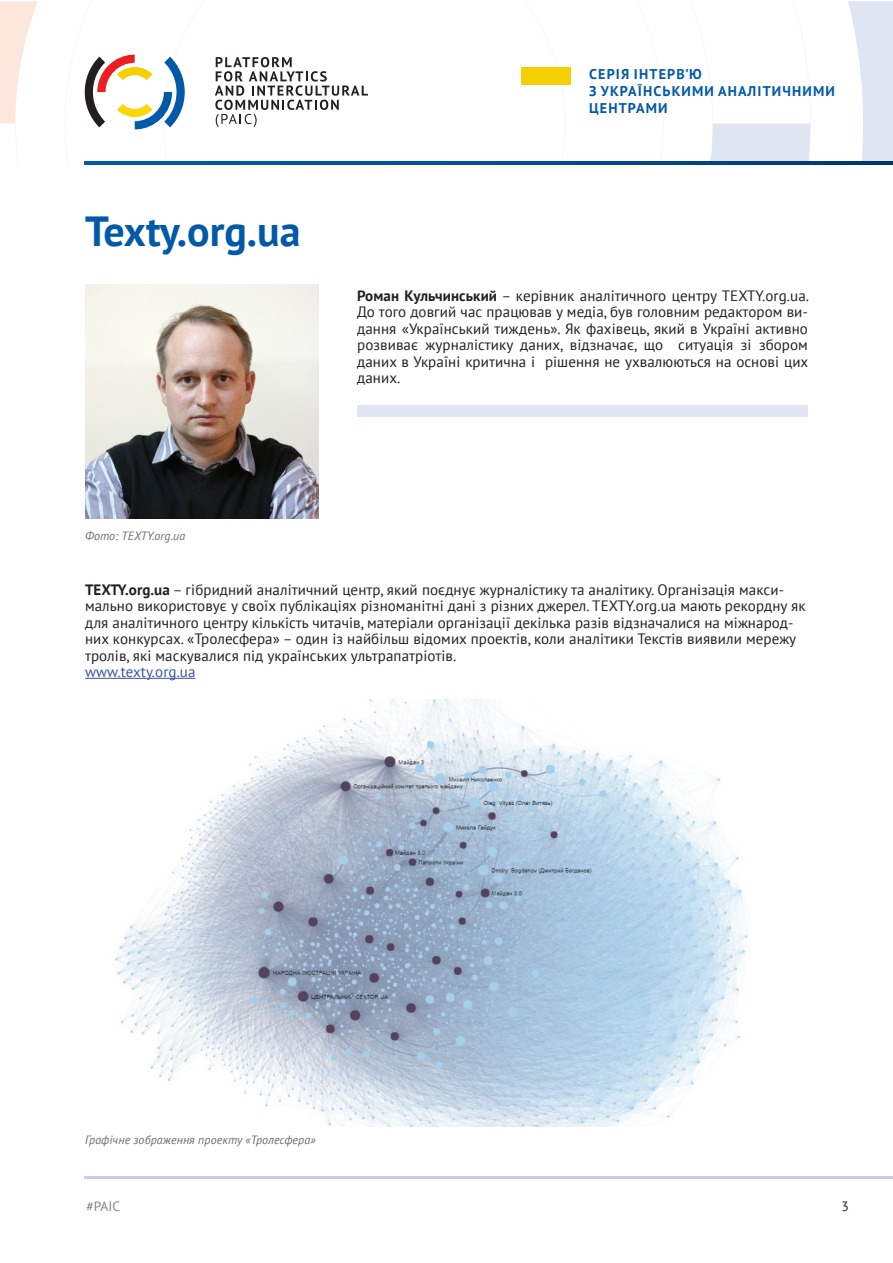
<style>
.page{position:relative;width:893px;height:1263px;background:#fff}
.page>*{position:absolute;margin:0;border:0;box-sizing:border-box;transform-origin:0 0}
.t1{font:700 42px "PT Sans";color:#0159a9}
.t2{font:15px/16.5px "PT Sans";letter-spacing:.005em;color:#231f20;text-align:justify}
.t3{font:15px "PT Sans";letter-spacing:.005em;color:#3853a3}
.t4{font:700 14.1px/17px "PT Sans";letter-spacing:.08em;color:#0159a9}
.t5{font:13.5px "PT Sans";color:#808285}
.t6{font:13.5px "PT Sans";color:#231f20}
.t7{font:italic 12px "PT Sans";letter-spacing:.005em;color:#6c6d70}
.s1{font-weight:700}
</style>
<div class="page">
<svg style="left:810px;top:1px;width:83px;height:161px"></svg>
<svg style="left:0;top:1px;width:37px;height:122px"></svg>
<svg style="left:364px;top:124px;width:446px;height:38px"></svg>
<svg style="left:713px;top:1px;width:98px;height:123px"></svg>
<svg style="left:506px;top:67px;width:157px;height:95px"></svg>
<div style="left:521px;top:68px;width:49px;height:17px;background:#f4cf02"></div>
<hr style="left:85px;top:1176px;width:808px;height:3px;background:#c7cee8">
<svg style="left:84px;top:55px;width:101px;height:74px"></svg>
<svg style="left:215px;top:57px;width:153px;height:70px"></svg>
<svg style="left:85px;top:162px;width:808px;height:3px"></svg>
<hr style="left:85px;top:678px;width:111px;height:1px;background:#3853a3">
<div style="left:357px;top:405px;width:451px;height:12px;background:#e0e5f3"></div>
<img style="left:85px;top:285px;width:234px;height:234px">
<img style="left:115px;top:699px;width:633px;height:428px">
<h1 class="t1" style="left:85px;top:203px;width:217px">Texty.org.ua</h1>
<p class="t4" style="left:589px;top:65px;width:247px">СЕРІЯ ІНТЕРВ’Ю<br>З УКРАЇНСЬКИМИ АНАЛІТИЧНИМИ<br>ЦЕНТРАМИ</p>
<p class="t2" style="left:357px;top:287px;width:453px"><span class="s1">Роман Кульчинський</span> – керівник аналітичного центру ТEXTY.org.ua.<br>До того довгий час працював у медіа, був головним редактором ви&shy;дання «Український тиждень». Як фахівець, який в Україні активно розвиває журналістику даних, відзначає, що ситуація зі збором даних в Україні критична і рішення не ухвалюються на основі цих даних.</p>
<p class="t7" style="left:85px;top:528px;width:102px">Фото: TEXTY.org.ua</p>
<p class="t2" style="left:85px;top:581px;width:722px;text-align:left"><span class="s1">TEXTY.org.ua</span> – гібридний аналітичний центр, який поєднує журналістику та аналітику. Організація макси&shy;мально використовує у своїх публікаціях різноманітні дані з різних джерел. TEXTY.org.ua мають рекордну як для аналітичного центру кількість читачів, матеріали організації декілька разів відзначалися на міжнарод&shy;них конкурсах. «Тролесфера» – один із найбільш відомих проектів, коли аналітики Текстів виявили мережу тролів, які маскувалися під українських ультрапатріотів.</p>
<p class="t3" style="left:85px;top:662px;width:112px">www.texty.org.ua</p>
<p class="t7" style="left:85px;top:1132px;width:232px">Графічне зображення проекту «Тролесфера»</p>
<p class="t5" style="left:86px;top:1198px;width:35px">#PAIC</p>
<p class="t6" style="left:841px;top:1198px;width:9px">3</p>
</div>
